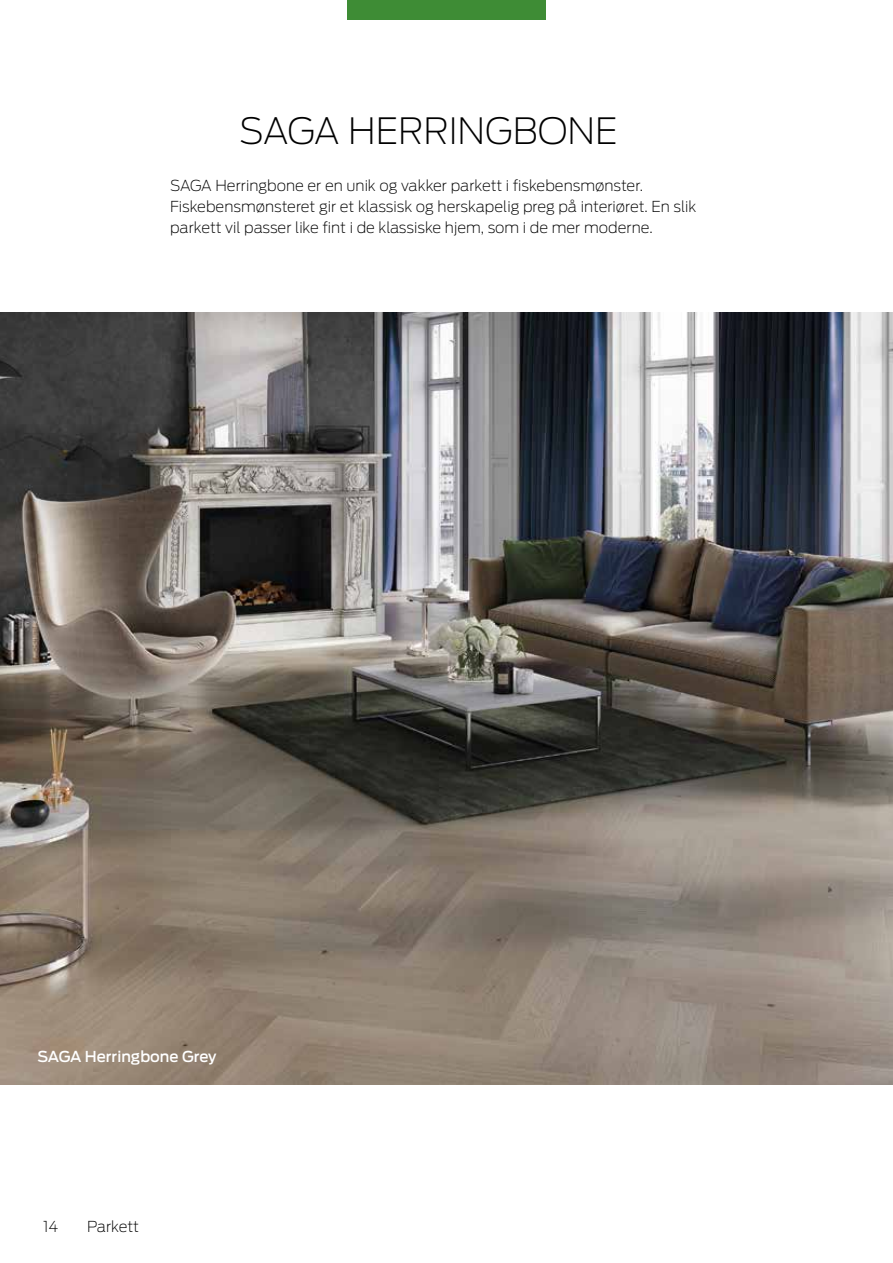
<style>
.page{position:relative;width:893px;height:1263px;background:#fff}
.page>*{position:absolute;margin:0;border:0;box-sizing:border-box;transform-origin:0 0}
.t1{font:200 36px "Antenna";color:#000}
.t2{font:200 15px/21px "Antenna";color:#000}
.t3{font:500 15px "Antenna";color:#fff}
</style>
<div class="page">
<img style="left:0;top:313px;width:893px;height:771px">
<div style="left:347px;top:0;width:199px;height:19px;background:#3e8c35"></div>
<h1 class="t1" style="left:239px;top:109px;width:380px">SAGA HERRINGBONE</h1>
<p class="t2" style="left:170px;top:175px;width:528px">SAGA Herringbone er en unik og vakker parkett i fiskebensmønster.<br>Fiskebensmønsteret gir et klassisk og herskapelig preg på interiøret. En slik parkett vil passer like fint i de klassiske hjem, som i de mer moderne.</p>
<p class="t3" style="left:38px;top:1048px;width:181px">SAGA Herringbone Grey</p>
<p class="t2" style="left:43px;top:1216px;width:17px">14</p>
<p class="t2" style="left:87px;top:1216px;width:53px">Parkett</p>
</div>
